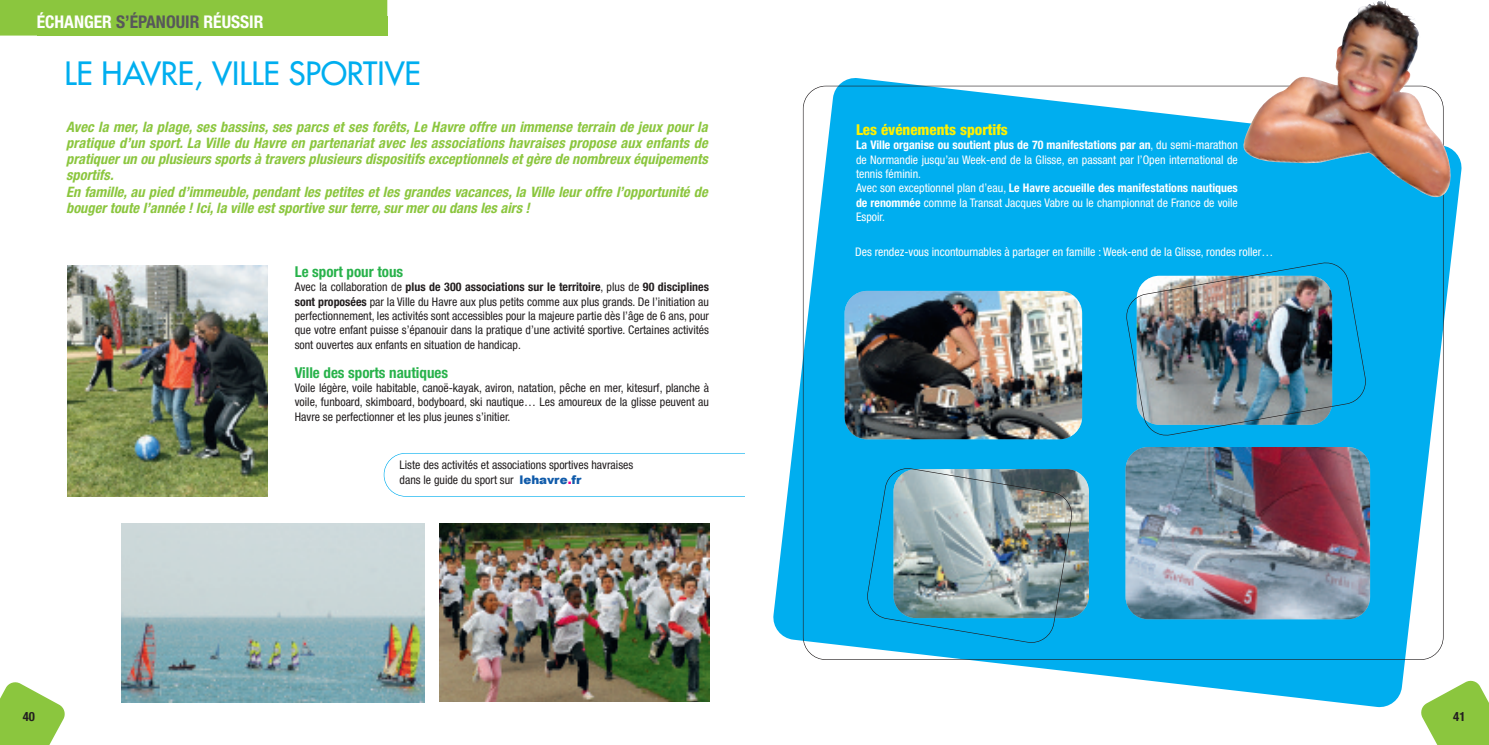
<style>
.page{position:relative;width:1489px;height:745px;background:#fff}
.page>*{position:absolute;margin:0;border:0;box-sizing:border-box;transform-origin:0 0}
.t1{font:31.25px "Futura";color:#00aeef}
.t2{font:700 condensed 17.5px "Helvetica Neue";color:#fff}
.t3{font:700 condensed 15px "Helvetica Neue";color:#28b24b}
.t4{font:800 condensed 15px "Helvetica Neue";color:#fff101}
.t5{font:italic 700 condensed 14.38px/16.2px "Helvetica Neue";letter-spacing:.005em;color:#8bc63e}
.t6{font:700 condensed 12.75px "Helvetica Neue";color:#231f20}
.t7{font:condensed 11.88px/14.4px "Helvetica Neue";color:#231f20;text-align:justify}
.t8{font:condensed 11.88px/14.4px "Helvetica Neue";color:#fff}
.s1{color:#57585a}
.s2{font-weight:700}
.s3{font-family:"Arial";font-weight:900;font-stretch:normal;color:#105baa}
.s4{font-family:"Arial";font-weight:900;font-stretch:normal;color:#ed028c}
</style>
<div class="page">
<img style="left:67px;top:265px;width:201px;height:231px">
<img style="left:439px;top:523px;width:270px;height:178px">
<img style="left:121px;top:523px;width:303px;height:178px">
<div style="left:0;top:0;width:387px;height:36px;background:#8bc63e"></div>
<div style="left:384px;top:452px;width:396px;height:44px;border:1px solid #00aeef;border-radius:22px"></div>
<div style="left:745px;top:432px;width:36px;height:133px;background:#fff"></div>
<svg style="left:1421px;top:680px;width:67px;height:64px;background:#9c5"></svg>
<svg style="left:0;top:682px;width:65px;height:62px"></svg>
<svg style="left:773px;top:78px;width:689px;height:630px;fill:#00aeef"></svg>
<img style="left:844px;top:291px;width:238px;height:148px;border-radius:22px">
<img style="left:893px;top:469px;width:195px;height:148px;border-radius:22px">
<img style="left:1125px;top:446px;width:244px;height:173px;border-radius:22px">
<img style="left:1124px;top:260px;width:243px;height:177px">
<img style="left:865px;top:466px;width:208px;height:178px">
<img style="left:1239px;top:0;width:217px;height:201px">
<h2 class="t2" style="left:37px;top:16px;width:228px">ÉCHANGER <span class="s1">S’ÉPANOUIR</span> RÉUSSIR</h2>
<h1 class="t1" style="left:64px;top:58px;width:358px">LE HAVRE, VILLE SPORTIVE</h1>
<p class="t5" style="left:66px;top:119px;width:643px">Avec la mer, la plage, ses bassins, ses parcs et ses forêts, Le Havre offre un immense terrain de jeux pour la pratique d’un sport. La Ville du Havre en partenariat avec les associations havraises propose aux enfants de pratiquer un ou plusieurs sports à travers plusieurs dispositifs exceptionnels et gère de nombreux équipements sportifs.<br>En famille, au pied d’immeuble, pendant les petites et les grandes vacances, la Ville leur offre l’opportunité de bouger toute l’année ! Ici, la ville est sportive sur terre, sur mer ou dans les airs !</p>
<p class="t3" style="left:295px;top:266px;width:110px">Le sport pour tous</p>
<p class="t7" style="left:295px;top:280px;width:416px">Avec la collaboration de <span class="s2">plus de 300 associations sur le territoire</span>, plus de <span class="s2">90 disciplines sont proposées</span> par la Ville du Havre aux plus petits comme aux plus grands. De l’initiation au perfectionnement, les activités sont accessibles pour la majeure partie dès l’âge de 6 ans, pour que votre enfant puisse s’épanouir dans la pratique d’une activité sportive. Certaines activités sont ouvertes aux enfants en situation de handicap.</p>
<p class="t3" style="left:295px;top:366px;width:155px">Ville des sports nautiques</p>
<p class="t7" style="left:295px;top:381px;width:416px">Voile légère, voile habitable, canoë-kayak, aviron, natation, pêche en mer, kitesurf, planche à voile, funboard, skimboard, bodyboard, ski nautique… Les amoureux de la glisse peuvent au Havre se perfectionner et les plus jeunes s’initier.</p>
<p class="t7" style="left:399px;top:458px;width:235px">Liste des activités et associations sportives havraises dans le guide du sport sur <span class="s3">lehavre</span><span class="s4">.</span><span class="s3">fr</span></p>
<p class="t4" style="left:856px;top:124px;width:153px">Les événements sportifs</p>
<p class="t8" style="left:856px;top:139px;width:383px"><span class="s2">La Ville organise ou soutient plus de 70 manifestations par an</span>, du semi-marathon de Normandie jusqu’au Week-end de la Glisse, en passant par l’Open international de tennis féminin.<br>Avec son exceptionnel plan d’eau, <span class="s2">Le Havre accueille des manifestations nautiques de renommée</span> comme la Transat Jacques Vabre ou le championnat de France de voile Espoir.</p>
<p class="t8" style="left:855px;top:245px;width:419px">Des rendez-vous incontournables à partager en famille : Week-end de la Glisse, rondes roller…</p>
<p class="t6" style="left:23px;top:711px;width:14px">40</p>
<p class="t6" style="left:1453px;top:711px;width:14px">41</p>
</div>
